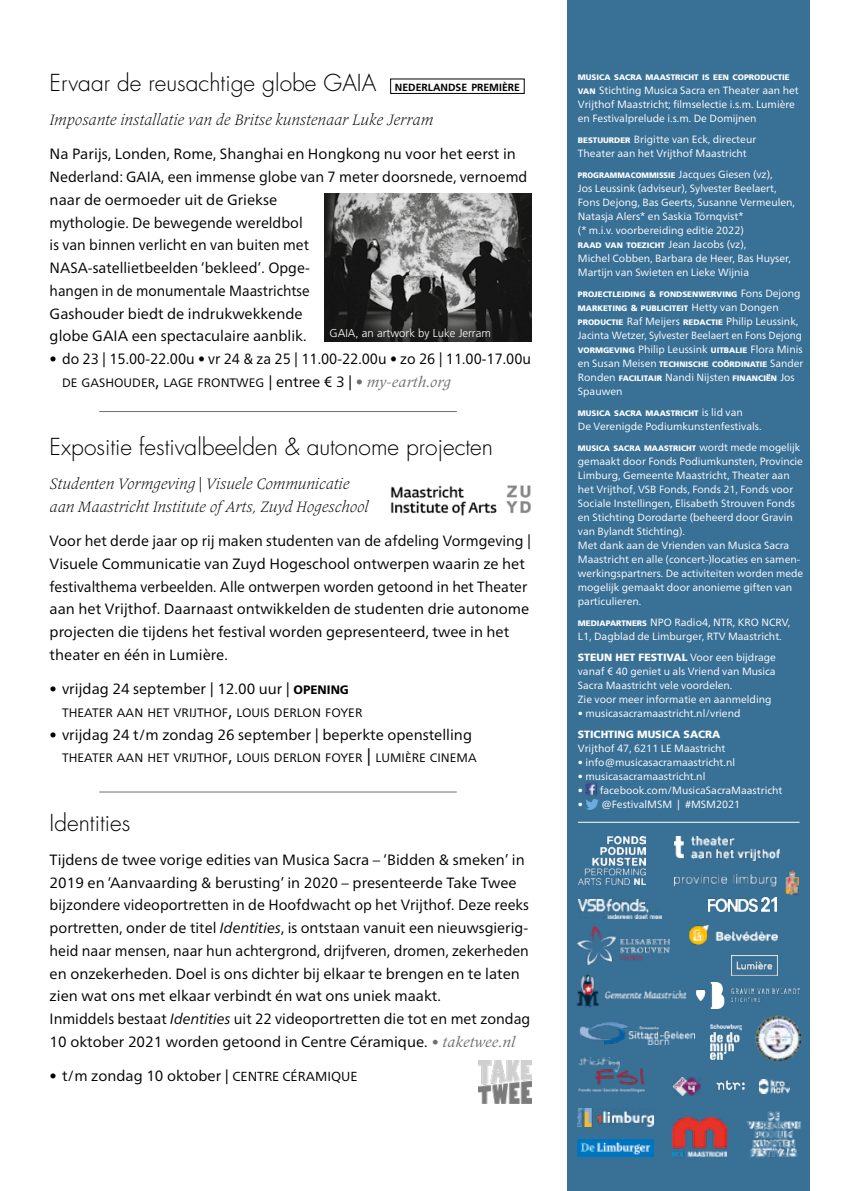
<style>
.page{position:relative;width:844px;height:1191px;background:#fff}
.page>*{position:absolute;margin:0;border:0;box-sizing:border-box;transform-origin:0 0}
.t1{font:300 22.75px "Futura";color:#000}
.t2{font:italic 300 15.75px/22.8px "Frutiger Serif LT Pro";color:#000}
.t3{font:14.88px/22.8px "Frutiger Neue LT Pro";color:#000}
.t4{font:12.25px "Frutiger Neue LT Pro";color:#000}
.t5{font:300 11.38px "Frutiger";color:#fff}
.t6{font:10.5px/14px "Frutiger Neue LT Pro";color:#fff}
.t7{font:900 10.5px "Frutiger";color:#fff}
.t8{font:900 8.05px/14px "Frutiger";color:#fff}
.t9{font:900 8.05px "Frutiger";color:#fff;scale:.94 1}
.s1{font-family:"Frutiger";font-weight:700;font-size:10.33px}
.s2{font-size:17.5px}
.s3{font-size:14.88px}
.s4{font-size:14.88px;color:#706f6f}
.s5{font-family:"Frutiger Serif LT Pro";font-style:italic;font-size:14.88px;color:#706f6f}
.s6{font-weight:800;font-size:12.25px}
.s7{font-style:italic}
.s8{font-family:"Frutiger Serif LT Pro";font-style:italic;color:#706f6f}
.s9{font-size:13.12px}
.s10{font-family:"Frutiger";font-weight:900;font-size:8.05px}
.s11{font-family:"Frutiger Neue LT Pro";font-weight:400;font-size:10.5px}
.s12{font-size:8.75px}
.s13{font-family:"Frutiger Neue LT Pro";font-weight:400}
</style>
<div class="page">
<div style="left:567px;top:0;width:242px;height:1191px;background:#397096"></div>
<hr style="left:577px;top:822px;width:222px;height:1px;background:#fff">
<img style="left:585px;top:782px;width:12px;height:14px">
<svg style="left:586px;top:799px;width:12px;height:11px"></svg>
<img style="left:577px;top:1139px;width:76px;height:17px">
<img style="left:578px;top:836px;width:67px;height:48px">
<img style="left:576px;top:974px;width:111px;height:34px">
<img style="left:674px;top:871px;width:124px;height:24px">
<img style="left:577px;top:926px;width:92px;height:38px">
<img style="left:672px;top:1117px;width:54px;height:41px">
<img style="left:577px;top:1108px;width:76px;height:18px">
<img style="left:746px;top:1111px;width:55px;height:47px">
<img style="left:674px;top:836px;width:104px;height:24px">
<img style="left:731px;top:955px;width:46px;height:20px">
<img style="left:673px;top:1077px;width:26px;height:18px">
<img style="left:716px;top:1080px;width:28px;height:10px">
<img style="left:759px;top:1079px;width:30px;height:14px">
<img style="left:578px;top:1057px;width:67px;height:35px">
<img style="left:578px;top:900px;width:83px;height:18px">
<img style="left:708px;top:897px;width:68px;height:14px">
<img style="left:710px;top:1024px;width:31px;height:36px">
<img style="left:696px;top:983px;width:102px;height:25px">
<img style="left:579px;top:1022px;width:115px;height:22px">
<img style="left:755px;top:1015px;width:46px;height:46px;border-radius:23px">
<img style="left:689px;top:924px;width:90px;height:22px">
<hr style="left:99px;top:411px;width:357px;height:1px;background:#706f6f">
<hr style="left:99px;top:791px;width:357px;height:1px;background:#706f6f">
<div style="left:390px;top:79px;width:134px;height:15px;border:1px solid #000"></div>
<img style="left:390px;top:485px;width:141px;height:31px">
<img style="left:478px;top:1060px;width:53px;height:43px">
<img style="left:324px;top:194px;width:207px;height:147px">
<h1 class="t1" style="left:50px;top:68px;width:471px">Ervaar de reusachtige globe GAIA <span class="s1">NEDERLANDSE PREMIÈRE</span></h1>
<p class="t2" style="left:50px;top:108px;width:385px">Imposante installatie van de Britse kunstenaar Luke Jerram</p>
<p class="t3" style="left:50px;top:143px;width:479px">Na Parijs, Londen, Rome, Shanghai en Hongkong nu voor het eerst in Nederland: GAIA, een immense globe van 7 meter doorsnede, vernoemd naar de oermoeder uit de Griekse<br>mythologie. De bewegende wereldbol<br>is van binnen verlicht en van buiten met<br>NASA-satellietbeelden ‘bekleed’. Opge-<br>hangen in de monumentale Maastrichtse<br>Gashouder biedt de indrukwekkende<br>globe GAIA een spectaculaire aanblik.</p>
<p class="t3" style="left:50px;top:347px;width:483px">• do 23 | 15.00-22.00u • vr 24 &amp; za 25 | 11.00-22.00u • zo 26 | 11.00-17.00u</p>
<p class="t4" style="left:62px;top:375px;width:390px">DE GASHOUDER<span class="s2">,</span> LAGE FRONTWEG <span class="s3">| entree € 3 |</span> <span class="s4">•</span> <span class="s5">my-earth.org</span></p>
<p class="t5" style="left:329px;top:326px;width:163px">GAIA, an artwork by Luke Jerram</p>
<h1 class="t1" style="left:50px;top:432px;width:445px">Expositie festivalbeelden &amp; autonome projecten</h1>
<p class="t2" style="left:50px;top:472px;width:320px">Studenten Vormgeving | Visuele Communicatie aan Maastricht Institute of Arts, Zuyd Hogeschool</p>
<p class="t3" style="left:50px;top:529px;width:483px">Voor het derde jaar op rij maken studenten van de afdeling Vormgeving | Visuele Communicatie van Zuyd Hogeschool ontwerpen waarin ze het festivalthema verbeelden. Alle ontwerpen worden getoond in het Theater aan het Vrijthof. Daarnaast ontwikkelden de studenten drie autonome projecten die tijdens het festival worden gepresenteerd, twee in het theater en één in Lumière.</p>
<p class="t3" style="left:50px;top:677px;width:301px">• vrijdag 24 september | 12.00 uur | <span class="s6">OPENING</span></p>
<p class="t4" style="left:62px;top:705px;width:302px">THEATER AAN HET VRIJTHOF<span class="s2">,</span> LOUIS DERLON FOYER</p>
<p class="t3" style="left:50px;top:723px;width:424px">• vrijdag 24 t/m zondag 26 september | beperkte openstelling</p>
<p class="t4" style="left:62px;top:750px;width:416px">THEATER AAN HET VRIJTHOF<span class="s2">,</span> LOUIS DERLON FOYER <span class="s2">|</span> LUMIÈRE CINEMA</p>
<h1 class="t1" style="left:50px;top:807px;width:82px">Identities</h1>
<p class="t3" style="left:50px;top:848px;width:482px">Tijdens de twee vorige edities van Musica Sacra – ‘Bidden &amp; smeken’ in 2019 en ‘Aanvaarding &amp; berusting’ in 2020 – presenteerde Take Twee bijzondere videoportretten in de Hoofdwacht op het Vrijthof. Deze reeks portretten, onder de titel <span class="s7">Identities</span>, is ontstaan vanuit een nieuwsgierig&shy;heid naar mensen, naar hun achtergrond, drijfveren, dromen, zekerheden en onzekerheden. Doel is ons dichter bij elkaar te brengen en te laten zien wat ons met elkaar verbindt én wat ons uniek maakt.<br>Inmiddels bestaat <span class="s7">Identities</span> uit 22 videoportretten die tot en met zondag 10 oktober 2021 worden getoond in Centre Céramique. <span class="s8">• taketwee.nl</span></p>
<p class="t3" style="left:50px;top:1064px;width:309px">• t/m zondag 10 oktober | <span class="s9">CENTRE CÉRAMIQUE</span></p>
<p class="t8" style="left:577px;top:70px;width:213px">MUSICA SACRA MAASTRICHT IS EEN COPRODUCTIE</p>
<p class="t6" style="left:577px;top:83px;width:222px"><span class="s10">VAN</span> Stichting Musica Sacra en Theater aan het<br>Vrijthof Maastricht; filmselectie i.s.m. Lumière en Festivalprelude i.s.m. De Domijnen</p>
<p class="t6" style="left:577px;top:132px;width:180px"><span class="s10">BESTUURDER</span> Brigitte van Eck, directeur<br>Theater aan het Vrijthof Maastricht</p>
<p class="t9" style="left:577px;top:170px;width:209px">PROGRAMMACOMMISSIE <span class="s11">Jacques Giesen (vz),</span></p>
<p class="t6" style="left:577px;top:181px;width:218px">Jos Leussink (adviseur), Sylvester Beelaert, Fons Dejong, Bas Geerts, Susanne Vermeulen, Natasja Alers* en Saskia Törnqvist*<br>(* m.i.v. voorbereiding editie 2022)</p>
<p class="t8" style="left:577px;top:238px;width:170px">RAAD VAN TOEZICHT <span class="s11">Jean Jacobs (vz),</span></p>
<p class="t6" style="left:577px;top:251px;width:214px">Michel Cobben, Barbara de Heer, Bas Huyser,<br>Martijn van Swieten en Lieke Wijnia</p>
<p class="t8" style="left:577px;top:287px;width:224px">PROJECTLEIDING <span class="s12">&amp;</span> FONDSENWERVING <span class="s11">Fons Dejong<br></span>MARKETING <span class="s12">&amp;</span> PUBLICITEIT <span class="s11">Hetty van Dongen</span></p>
<p class="t6" style="left:577px;top:314px;width:226px"><span class="s10">PRODUCTIE</span> Raf Meijers <span class="s10">REDACTIE</span> Philip Leussink,<br>Jacinta Wetzer, Sylvester Beelaert en Fons Dejong<br><span class="s10">VORMGEVING</span> Philip Leussink <span class="s10">UITBALIE</span> Flora Minis</p>
<p class="t8" style="left:577px;top:357px;width:227px"><span class="s11">en Susan Meisen</span> TECHNISCHE COÖRDINATIE <span class="s11">Sander</span></p>
<p class="t6" style="left:577px;top:370px;width:218px">Ronden <span class="s10">FACILITAIR</span> Nandi Nijsten <span class="s10">FINANCIËN</span> Jos<br>Spauwen</p>
<p class="t8" style="left:577px;top:406px;width:166px">MUSICA SACRA MAASTRICHT <span class="s11">is lid van</span></p>
<p class="t6" style="left:577px;top:419px;width:185px">De Verenigde Podiumkunstenfestivals.</p>
<p class="t8" style="left:577px;top:441px;width:224px">MUSICA SACRA MAASTRICHT <span class="s11">wordt mede mogelijk</span></p>
<p class="t6" style="left:577px;top:454px;width:227px">gemaakt door Fonds Podiumkunsten, Provincie Limburg, Gemeente Maastricht, Theater aan het Vrijthof, VSB Fonds, Fonds 21, Fonds voor Sociale Instellingen, Elisabeth Strouven Fonds en Stichting Dorodarte (beheerd door Gravin van Bylandt Stichting).<br>Met dank aan de Vrienden van Musica Sacra Maastricht en alle (concert-)locaties en samen&shy;werkingspartners. De activiteiten worden mede mogelijk gemaakt door anonieme giften van particulieren.</p>
<p class="t6" style="left:577px;top:615px;width:214px"><span class="s10">MEDIAPARTNERS</span> NPO Radio4, NTR, KRO NCRV,<br>L1, Dagblad de Limburger, RTV Maastricht.</p>
<p class="t7" style="left:577px;top:651px;width:199px">STEUN HET FESTIVAL <span class="s13">Voor een bijdrage</span></p>
<p class="t6" style="left:577px;top:664px;width:199px">vanaf € 40 geniet u als Vriend van Musica<br>Sacra Maastricht vele voordelen.<br>Zie voor meer informatie en aanmelding</p>
<p class="t6" style="left:577px;top:706px;width:164px">• musicasacramaastricht.nl/vriend</p>
<p class="t7" style="left:577px;top:728px;width:144px">STICHTING MUSICA SACRA</p>
<p class="t6" style="left:577px;top:741px;width:149px">Vrijthof 47, 6211 LE Maastricht</p>
<p class="t6" style="left:577px;top:755px;width:159px">• info@musicasacramaastricht.nl</p>
<p class="t6" style="left:577px;top:769px;width:129px">• musicasacramaastricht.nl</p>
<p class="t6" style="left:577px;top:783px;width:206px">• facebook.com/MusicaSacraMaastricht</p>
<p class="t6" style="left:577px;top:797px;width:164px">• @FestivalMSM | #MSM2021</p>
</div>
